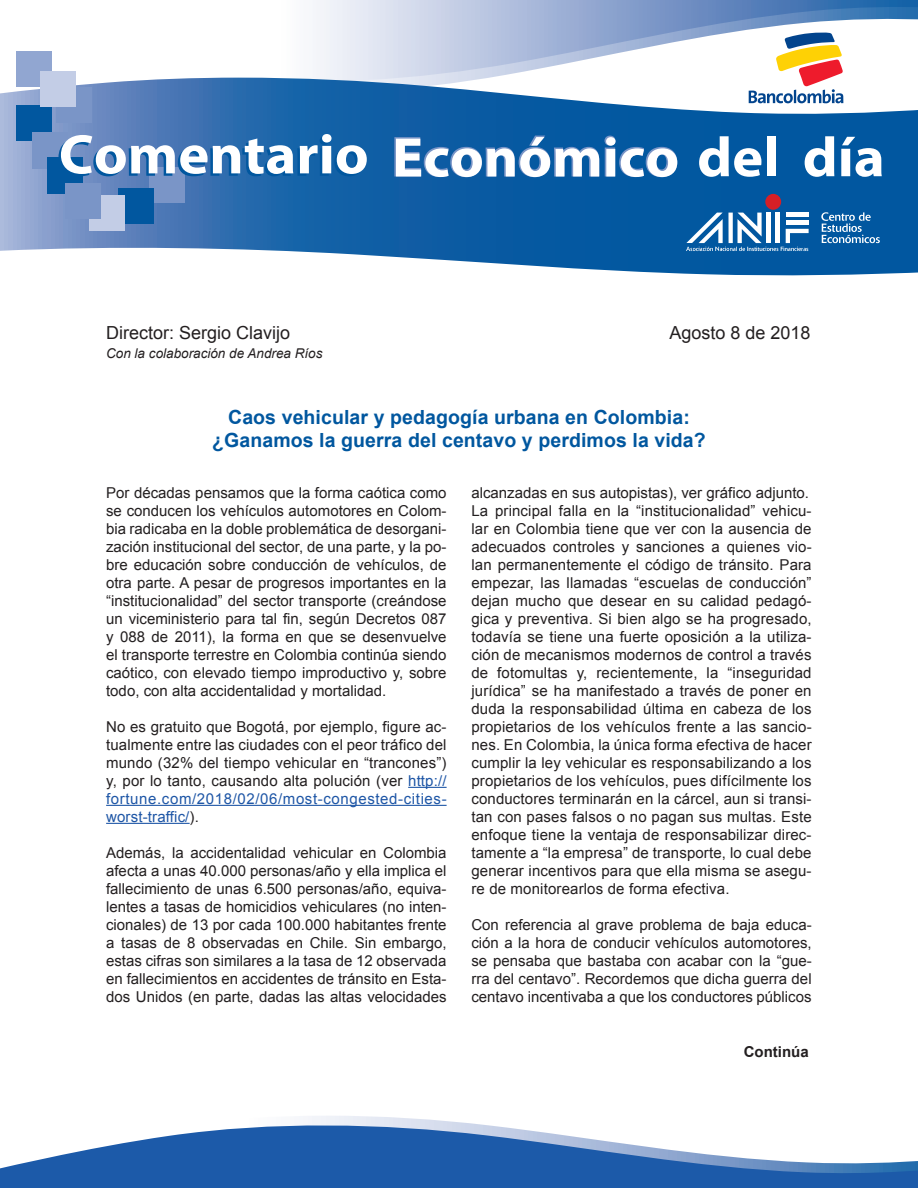
<style>
.page{position:relative;width:918px;height:1188px;background:#fff}
.page>*{position:absolute;margin:0;border:0;box-sizing:border-box;transform-origin:0 0}
.t1{font:700 19.5px/23.4px "Arial";letter-spacing:.005em;color:#01579f;text-align:center}
.t2{font:18px "Arial";color:#231f20}
.t3{font:15px/18px "Arial";letter-spacing:.01em;color:#231f20;text-align:justify}
.t4{font:700 15px "Arial";color:#231f20}
.t5{font:italic 13.5px "Arial";color:#231f20}
.s1{color:#1e56a6}
</style>
<div class="page">
<svg style="left:207px;top:0;width:711px;height:78px"></svg>
<svg style="left:0;top:78px;width:844px;height:26px"></svg>
<svg style="left:0;top:104px;width:918px;height:172px;background:#3a79b4"></svg>
<svg style="left:308px;top:1116px;width:134px;height:5px"></svg>
<div style="left:149px;top:167px;width:36px;height:36px;background:#7a95c7"></div>
<div style="left:56px;top:87px;width:36px;height:36px;background:#7a95c7"></div>
<div style="left:16px;top:51px;width:36px;height:36px;background:#91a6d1"></div>
<div style="left:16px;top:105px;width:36px;height:36px;background:#01579f"></div>
<div style="left:32px;top:132px;width:36px;height:36px;background:#7a95c7"></div>
<div style="left:47px;top:158px;width:36px;height:36px;background:#01579f"></div>
<div style="left:118px;top:188px;width:36px;height:36px;background:#01579f"></div>
<div style="left:89px;top:195px;width:36px;height:36px;background:#c3cde6"></div>
<div style="left:40px;top:71px;width:36px;height:36px;background:#c3cde6"></div>
<div style="left:65px;top:183px;width:36px;height:36px;background:#7a95c7"></div>
<svg style="left:58px;top:134px;width:309px;height:42px"></svg>
<svg style="left:394px;top:134px;width:284px;height:44px"></svg>
<div style="left:767px;top:139px;width:9px;height:40px;background:#01579f"></div>
<svg style="left:699px;top:136px;width:62px;height:44px"></svg>
<div style="left:767px;top:136px;width:9px;height:40px;background:#fff"></div>
<svg style="left:805px;top:136px;width:29px;height:44px"></svg>
<svg style="left:841px;top:137px;width:41px;height:43px"></svg>
<svg style="left:0;top:1121px;width:918px;height:67px;fill:#1c5aa9"></svg>
<svg style="left:821px;top:212px;width:59px;height:31px;background:#3e7fb6"></svg>
<div style="left:765px;top:194px;width:16px;height:16px;background:#d61f26;border-radius:50%"></div>
<svg style="left:686px;top:213px;width:123px;height:38px"></svg>
<div style="left:766px;top:213px;width:5px;height:30px;background:#fff"></div>
<hr style="left:776px;top:213px;width:4px;height:30px;background:#fff">
<svg style="left:749px;top:30px;width:97px;height:73px"></svg>
<hr style="left:408px;top:787px;width:39px;height:1px;background:#1e56a6">
<hr style="left:106px;top:805px;width:341px;height:1px;background:#1e56a6">
<hr style="left:106px;top:823px;width:84px;height:1px;background:#1e56a6">
<p class="t2" style="left:106px;top:320px;width:186px">Director: Sergio Clavijo</p>
<p class="t5" style="left:106px;top:345px;width:218px">Con la colaboración de Andrea Ríos</p>
<p class="t2" style="left:669px;top:320px;width:143px">Agosto 8 de 2018</p>
<h1 class="t1" style="left:212px;top:406px;width:495px">Caos vehicular y pedagogía urbana en Colombia: ¿Ganamos la guerra del centavo y perdimos la vida?</h1>
<p class="t3" style="left:106px;top:484px;width:342px">Por décadas pensamos que la forma caótica como se conducen los vehículos automotores en Colom&shy;bia radicaba en la doble problemática de desorgani&shy;zación institucional del sector, de una parte, y la po&shy;bre educación sobre conducción de vehículos, de otra parte. A pesar de progresos importantes en la “institucionalidad” del sector transporte (creándose un viceministerio para tal fin, según Decretos 087 y 088 de 2011), la forma en que se desenvuelve el transporte terrestre en Colombia continúa siendo caótico, con elevado tiempo improductivo y, sobre todo, con alta accidentalidad y mortalidad.</p>
<p class="t3" style="left:106px;top:718px;width:342px">No es gratuito que Bogotá, por ejemplo, figure ac&shy;tualmente entre las ciudades con el peor tráfico del mundo (32% del tiempo vehicular en “trancones”) y, por lo tanto, causando alta polución (ver <span class="s1">http:// fortune.com/2018/02/06/most-congested-cities&shy;worst-traffic/</span>).</p>
<p class="t3" style="left:106px;top:844px;width:342px">Además, la accidentalidad vehicular en Colombia afecta a unas 40.000 personas/año y ella implica el fallecimiento de unas 6.500 personas/año, equiva&shy;lentes a tasas de homicidios vehiculares (no inten&shy;cionales) de 13 por cada 100.000 habitantes frente a tasas de 8 observadas en Chile. Sin embargo, estas cifras son similares a la tasa de 12 observada en fallecimientos en accidentes de tránsito en Esta&shy;dos Unidos (en parte, dadas las altas velocidades</p>
<p class="t3" style="left:471px;top:484px;width:342px;text-align:left">alcanzadas en sus autopistas), ver gráfico adjunto.<br>La principal falla en la “institucionalidad” vehicu&shy;lar en Colombia tiene que ver con la ausencia de adecuados controles y sanciones a quienes vio&shy;lan permanentemente el código de tránsito. Para empezar, las llamadas “escuelas de conducción” dejan mucho que desear en su calidad pedagó&shy;gica y preventiva. Si bien algo se ha progresado, todavía se tiene una fuerte oposición a la utiliza&shy;ción de mecanismos modernos de control a través de fotomultas y, recientemente, la “inseguridad jurídica” se ha manifestado a través de poner en duda la responsabilidad última en cabeza de los propietarios de los vehículos frente a las sancio&shy;nes. En Colombia, la única forma efectiva de hacer cumplir la ley vehicular es responsabilizando a los propietarios de los vehículos, pues difícilmente los conductores terminarán en la cárcel, aun si transi&shy;tan con pases falsos o no pagan sus multas. Este enfoque tiene la ventaja de responsabilizar direc&shy;tamente a “la empresa” de transporte, lo cual debe generar incentivos para que ella misma se asegu&shy;re de monitorearlos de forma efectiva.</p>
<p class="t3" style="left:471px;top:916px;width:342px">Con referencia al grave problema de baja educa&shy;ción a la hora de conducir vehículos automotores, se pensaba que bastaba con acabar con la “gue&shy;rra del centavo”. Recordemos que dicha guerra del centavo incentivaba a que los conductores públicos</p>
<p class="t4" style="left:744px;top:1042px;width:66px">Continúa</p>
</div>
